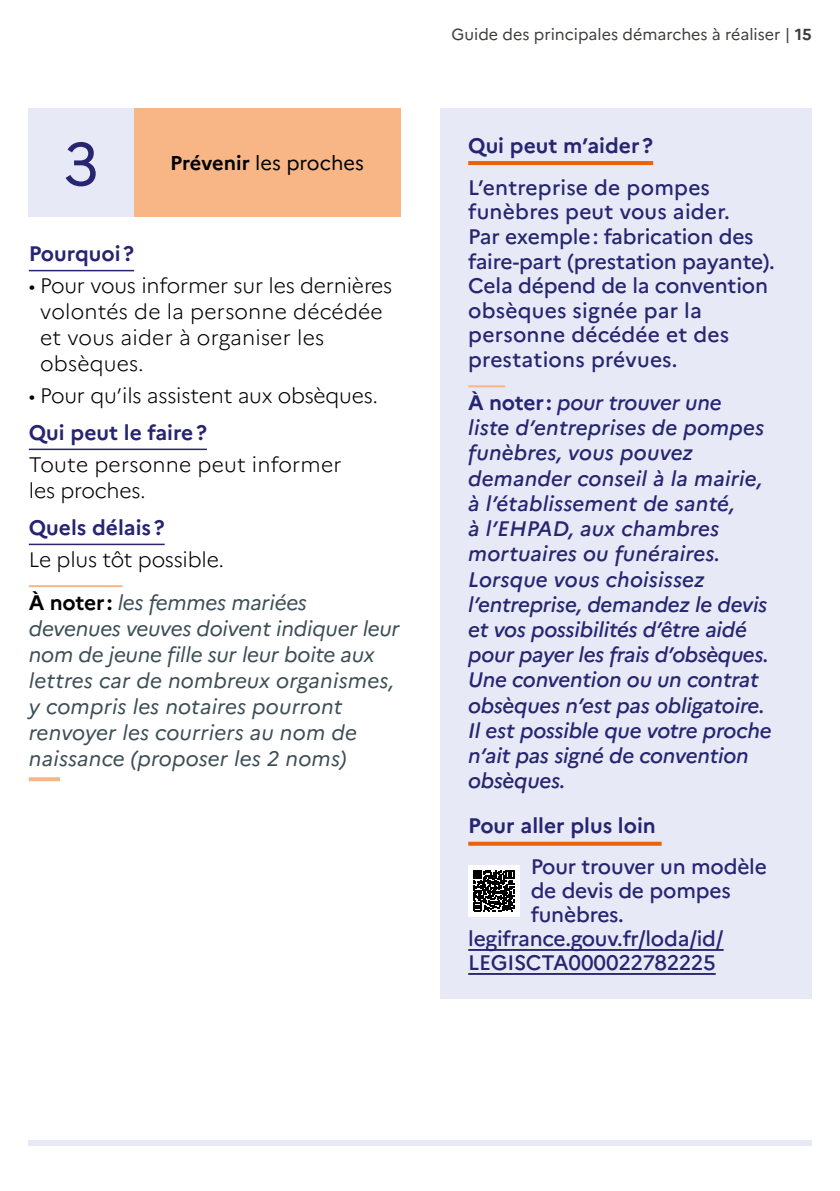
<style>
.page{position:relative;width:840px;height:1191px;background:#fff}
.page>*{position:absolute;margin:0;border:0;box-sizing:border-box;transform-origin:0 0}
.t1{font:60px "Marianne";color:#272571}
.t2{font:italic 500 21px/25.2px "Marianne";letter-spacing:-.01em;color:#272571}
.t3{font:500 21px/24.6px "Marianne";letter-spacing:-.01em;color:#272571}
.t4{font:italic 21px/26px "Marianne";color:#3d4e55}
.t5{font:300 21px/26px "Marianne";letter-spacing:.01em;color:#000}
.t6{font:700 21px "Marianne";color:#272571}
.t7{font:300 21px "Marianne";letter-spacing:-.01em;color:#000}
.t8{font:20px "Marianne";color:#000}
.t9{font:16px "Marianne";color:#3c3c3b}
.s1{font-weight:700}
.s2{font-weight:700;font-style:normal;color:#000}
.s3{font-weight:700;font-style:normal}
</style>
<div class="page">
<hr style="left:29px;top:270px;width:105px;height:1px;background:#272571">
<hr style="left:29px;top:448px;width:178px;height:2px;background:#272571">
<hr style="left:29px;top:543px;width:135px;height:2px;background:#272571">
<hr style="left:29px;top:585px;width:93px;height:2px;background:#f8b686">
<svg style="left:29px;top:777px;width:31px;height:4px"></svg>
<div style="left:439px;top:108px;width:372px;height:890px;background:#e7eaf6"></div>
<svg style="left:468px;top:161px;width:184px;height:4px"></svg>
<hr style="left:468px;top:385px;width:37px;height:2px;background:#f8b686">
<svg style="left:468px;top:841px;width:193px;height:4px"></svg>
<hr style="left:468px;top:949px;width:255px;height:2px;background:#272571">
<hr style="left:468px;top:973px;width:247px;height:2px;background:#272571">
<div style="left:468px;top:865px;width:51px;height:51px;background:#fff"></div>
<svg style="left:473px;top:870px;width:41px;height:41px"></svg>
<div style="left:28px;top:1140px;width:783px;height:5px;background:#e7eaf6"></div>
<div style="left:28px;top:108px;width:106px;height:109px;background:#e7eaf6"></div>
<div style="left:134px;top:108px;width:266px;height:109px;background:#f8b686"></div>
<p class="t1" style="left:63px;top:118px;width:38px">3</p>
<p class="t8" style="left:170px;top:148px;width:195px"><span class="s1">Prévenir</span> les proches</p>
<p class="t6" style="left:29px;top:238px;width:107px">Pourquoi?</p>
<p class="t5" style="left:40px;top:271px;width:353px;text-indent:-11px">• Pour vous informer sur les dernières volontés de la personne décédée et vous aider à organiser les obsèques.</p>
<p class="t7" style="left:29px;top:379px;width:350px">• Pour qu’ils assistent aux obsèques.</p>
<p class="t6" style="left:29px;top:416px;width:179px">Qui peut le faire?</p>
<p class="t5" style="left:29px;top:449px;width:314px">Toute personne peut informer les proches.</p>
<p class="t6" style="left:29px;top:511px;width:137px">Quels délais?</p>
<p class="t7" style="left:29px;top:543px;width:197px">Le plus tôt possible.</p>
<p class="t4" style="left:29px;top:587px;width:372px"><span class="s2">À noter :</span> les femmes mariées devenues veuves doivent indiquer leur nom de jeune fille sur leur boite aux lettres car de nombreux organismes, y compris les notaires pourront renvoyer les courriers au nom de naissance (proposer les 2 noms)</p>
<p class="t9" style="left:451px;top:22px;width:361px">Guide des principales démarches à réaliser | <span class="s1">15</span></p>
<p class="t6" style="left:468px;top:129px;width:186px">Qui peut m’aider?</p>
<p class="t3" style="left:468px;top:173px;width:308px">L’entreprise de pompes funèbres peut vous aider.<br>Par exemple: fabrication des faire-part (prestation payante).<br>Cela dépend de la convention obsèques signée par la personne décédée et des prestations prévues.</p>
<p class="t2" style="left:468px;top:388px;width:305px"><span class="s3">À noter :</span> pour trouver une<br>liste d’entreprises de pompes funèbres, vous pouvez demander conseil à la mairie, à l’établissement de santé,<br>à l’EHPAD, aux chambres mortuaires ou funéraires.<br>Lorsque vous choisissez l’entreprise, demandez le devis et vos possibilités d’être aidé pour payer les frais d’obsèques.<br>Une convention ou un contrat obsèques n’est pas obligatoire.<br>Il est possible que votre proche n’ait pas signé de convention obsèques.</p>
<p class="t6" style="left:468px;top:809px;width:189px">Pour aller plus loin</p>
<p class="t3" style="left:530px;top:852px;width:238px">Pour trouver un modèle</p>
<p class="t3" style="left:530px;top:876px;width:201px">de devis de pompes</p>
<p class="t3" style="left:530px;top:900px;width:95px">funèbres.</p>
<p class="t3" style="left:468px;top:924px;width:257px">legifrance.gouv.fr/loda/id/</p>
<p class="t3" style="left:468px;top:948px;width:249px">LEGISCTA000022782225</p>
</div>
